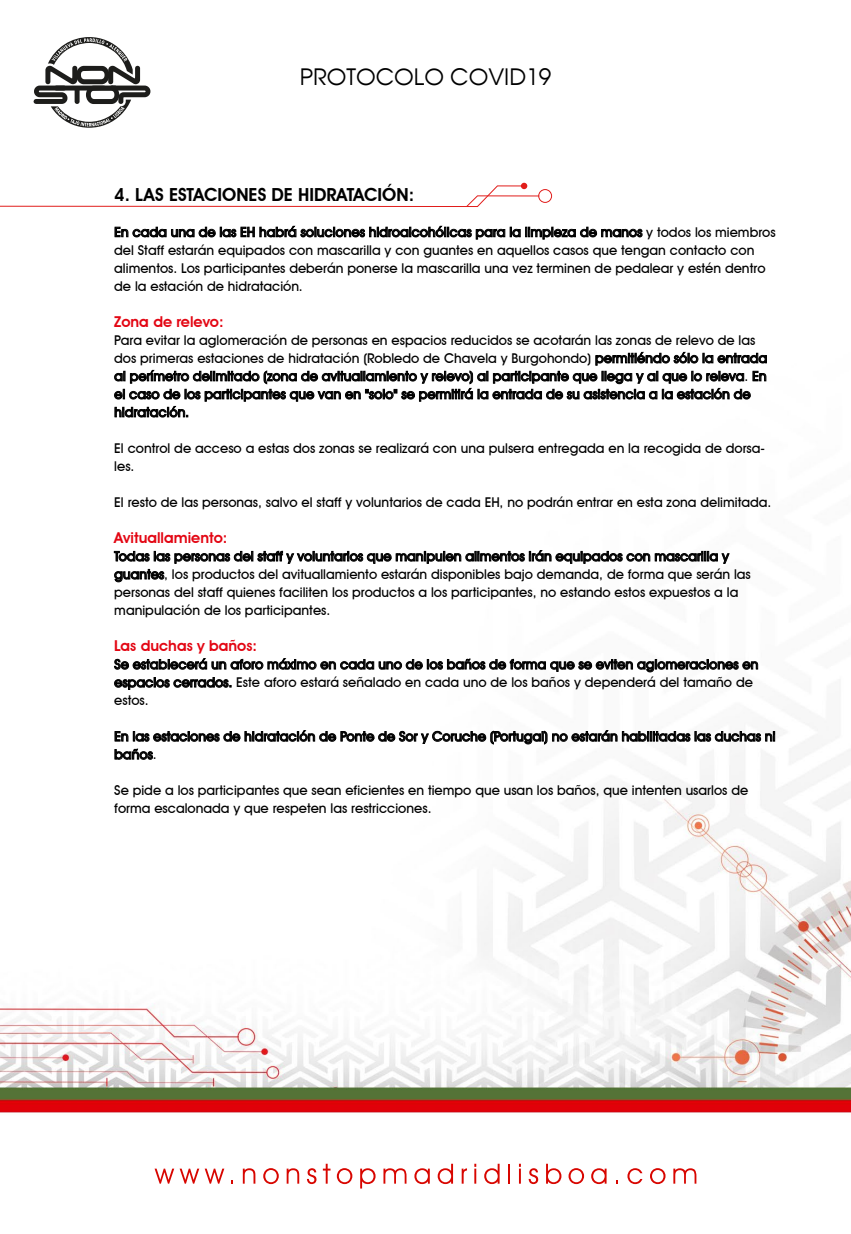
<style>
.page{position:relative;width:851px;height:1234px;background:#fff}
.page>*{position:absolute;margin:0;border:0;box-sizing:border-box;transform-origin:0 0}
.t1{font:22.65px "Avant Garde";color:#000}
.t2{font:600 18px "Avant Garde IT Cby BT";color:#000}
.t3{font:600 15px "Avant Garde IT Cby BT";color:#e30613}
.t4{font:500 13.5px/18px "Avant Garde IT Cby BT";color:#000}
</style>
<div class="page">
<img style="left:0;top:89px;width:850px;height:1100px">
<svg style="left:115px;top:226px;width:527px;height:13px"></svg>
<svg style="left:114px;top:352px;width:652px;height:65px"></svg>
<svg style="left:114px;top:550px;width:615px;height:13px"></svg>
<svg style="left:114px;top:569px;width:50px;height:13px"></svg>
<svg style="left:114px;top:658px;width:643px;height:31px"></svg>
<svg style="left:115px;top:730px;width:659px;height:29px"></svg>
<div style="left:538px;top:189px;width:14px;height:14px;border:1px solid #e11d1b;border-radius:50%"></div>
<svg style="left:0;top:183px;width:540px;height:24px"></svg>
<svg style="left:34px;top:37px;width:116px;height:91px"></svg>
<svg style="left:154px;top:1168px;width:20px;height:15px"></svg>
<svg style="left:180px;top:1168px;width:19px;height:15px"></svg>
<svg style="left:205px;top:1168px;width:19px;height:15px"></svg>
<svg style="left:243px;top:1167px;width:12px;height:16px"></svg>
<svg style="left:263px;top:1167px;width:16px;height:16px"></svg>
<svg style="left:286px;top:1167px;width:13px;height:16px"></svg>
<svg style="left:307px;top:1167px;width:9px;height:16px"></svg>
<svg style="left:323px;top:1163px;width:7px;height:20px"></svg>
<svg style="left:337px;top:1167px;width:15px;height:16px"></svg>
<svg style="left:360px;top:1167px;width:15px;height:21px"></svg>
<svg style="left:383px;top:1167px;width:23px;height:16px"></svg>
<svg style="left:414px;top:1167px;width:15px;height:16px"></svg>
<svg style="left:437px;top:1163px;width:16px;height:20px"></svg>
<svg style="left:461px;top:1168px;width:6px;height:15px"></svg>
<svg style="left:474px;top:1163px;width:2px;height:20px"></svg>
<svg style="left:484px;top:1163px;width:15px;height:20px"></svg>
<hr style="left:508px;top:1163px;width:2px;height:20px;background:#d80600">
<svg style="left:519px;top:1163px;width:2px;height:20px"></svg>
<svg style="left:528px;top:1167px;width:10px;height:16px"></svg>
<svg style="left:546px;top:1163px;width:15px;height:20px"></svg>
<svg style="left:568px;top:1167px;width:16px;height:16px"></svg>
<svg style="left:591px;top:1167px;width:15px;height:16px"></svg>
<svg style="left:627px;top:1167px;width:15px;height:16px"></svg>
<svg style="left:650px;top:1167px;width:15px;height:16px"></svg>
<svg style="left:673px;top:1167px;width:23px;height:16px"></svg>
<h1 class="t1" style="left:299px;top:64px;width:253px">PROTOCOLO COVID19</h1>
<h2 class="t2" style="left:114px;top:183px;width:301px">4. LAS ESTACIONES DE HIDRATACIÓN:</h2>
<p class="t4" style="left:114px;top:223px;width:662px">En cada una de las EH habrá soluciones hidroalcohólicas para la limpieza de manos y todos los miembros del Staff estarán equipados con mascarilla y con guantes en aquellos casos que tengan contacto con alimentos. Los participantes deberán ponerse la mascarilla una vez terminen de pedalear y estén dentro de la estación de hidratación.</p>
<p class="t3" style="left:114px;top:312px;width:111px">Zona de relevo:</p>
<p class="t4" style="left:114px;top:331px;width:654px">Para evitar la aglomeración de personas en espacios reducidos se acotarán las zonas de relevo de las dos primeras estaciones de hidratación (Robledo de Chavela y Burgohondo) permitiéndo sólo la entrada al perímetro delimitado (zona de avituallamiento y relevo) al participante que llega y al que lo releva. En el caso de los participantes que van en "solo" se permitirá la entrada de su asistencia a la estación de hidratación.</p>
<p class="t4" style="left:114px;top:439px;width:652px">El control de acceso a estas dos zonas se realizará con una pulsera entregada en la recogida de dorsa&shy;les.</p>
<p class="t4" style="left:114px;top:493px;width:658px">El resto de las personas, salvo el staff y voluntarios de cada EH, no podrán entrar en esta zona delimitada.</p>
<p class="t3" style="left:114px;top:528px;width:115px">Avituallamiento:</p>
<p class="t4" style="left:114px;top:547px;width:638px">Todas las personas del staff y voluntarios que manipulen alimentos irán equipados con mascarilla y guantes, los productos del avituallamiento estarán disponibles bajo demanda, de forma que serán las personas del staff quienes faciliten los productos a los participantes, no estando estos expuestos a la manipulación de los participantes.</p>
<p class="t3" style="left:114px;top:636px;width:144px">Las duchas y baños:</p>
<p class="t4" style="left:114px;top:655px;width:645px">Se establecerá un aforo máximo en cada uno de los baños de forma que se eviten aglomeraciones en espacios cerrados. Este aforo estará señalado en cada uno de los baños y dependerá del tamaño de estos.</p>
<p class="t4" style="left:114px;top:727px;width:662px">En las estaciones de hidratación de Ponte de Sor y Coruche (Portugal) no estarán habilitadas las duchas ni baños.</p>
<p class="t4" style="left:114px;top:781px;width:635px">Se pide a los participantes que sean eficientes en tiempo que usan los baños, que intenten usarlos de forma escalonada y que respeten las restricciones.</p>
</div>
